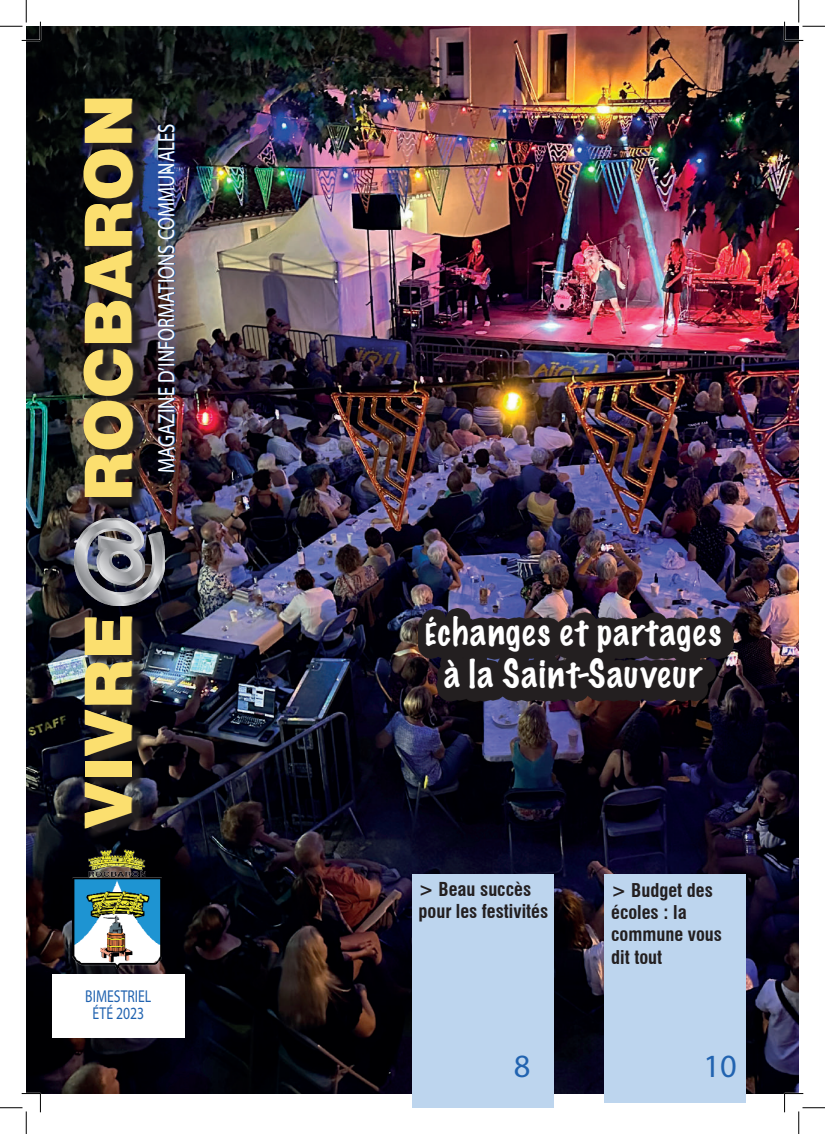
<style>
.page{position:relative;width:825px;height:1134px;background:#fff}
.page>*{position:absolute;margin:0;border:0;box-sizing:border-box;transform-origin:0 0}
.t1{font:900 65px "Swiss 721 BT";color:#fbdf6f}
.t2{font:100 35px/42px "Marker Felt";letter-spacing:.045em;color:#fff;text-align:center}
.t3{font:32.5px "Myriad Pro";color:#2163b0}
.t4{font:23.5px "Myriad Pro";color:#fff;scale:.8 1}
.t5{font:700 condensed 18.75px/22.5px "Swiss 721 BT";color:#231f20}
.t6{font:700 condensed 18.62px/22.2px "Swiss 721 BT";color:#231f20}
.t7{font:17.25px/17.5px "Myriad Pro";color:#2163b0;text-align:center;scale:.8 1}
</style>
<div class="page">
<img style="left:26px;top:26px;width:773px;height:1067px">
<div style="left:604px;top:873px;width:142px;height:229px;background:#bdd5ee"></div>
<div style="left:412px;top:874px;width:142px;height:233px;background:#bdd5ee"></div>
<div style="left:85px;top:98px;width:60px;height:410px;background:#231f20;opacity:.75"></div>
<img style="left:72px;top:849px;width:89px;height:119px">
<div style="left:52px;top:973px;width:133px;height:64px;background:#fff"></div>
<div style="left:86px;top:616px;width:58px;height:222px;background:#231f20;opacity:.75"></div>
<img style="left:74px;top:518px;width:90px;height:87px">
<svg style="left:418px;top:608px;width:316px;height:94px;background:#2c252b"></svg>
<svg style="left:0;top:0;width:41px;height:41px"></svg>
<svg style="left:0;top:1092px;width:41px;height:41px"></svg>
<svg style="left:784px;top:0;width:41px;height:41px"></svg>
<svg style="left:784px;top:1092px;width:41px;height:41px"></svg>
<h1 class="t1" style="left:69px;top:501px;width:408px;rotate:-90deg">ROCBARON</h1>
<p class="t4" style="left:152px;top:473px;width:438px;rotate:-90deg">MAGAZINE D’INFORMATIONS COMMUNALES</p>
<h1 class="t1" style="left:69px;top:829px;width:216px;rotate:-90deg">VIVRE</h1>
<p class="t7" style="left:85px;top:986px;width:84px">BIMESTRIEL<br>ÉTÉ 2023</p>
<h2 class="t2" style="left:425px;top:610px;width:298px">Échanges et partages à la Saint-Sauveur</h2>
<p class="t5" style="left:418px;top:877px;width:131px">&gt; Beau succès pour les festivités</p>
<p class="t6" style="left:611px;top:878px;width:112px">&gt; Budget des écoles : la commune vous dit tout</p>
<h3 class="t3" style="left:514px;top:1045px;width:18px">8</h3>
<h3 class="t3" style="left:703px;top:1045px;width:35px">10</h3>
</div>
